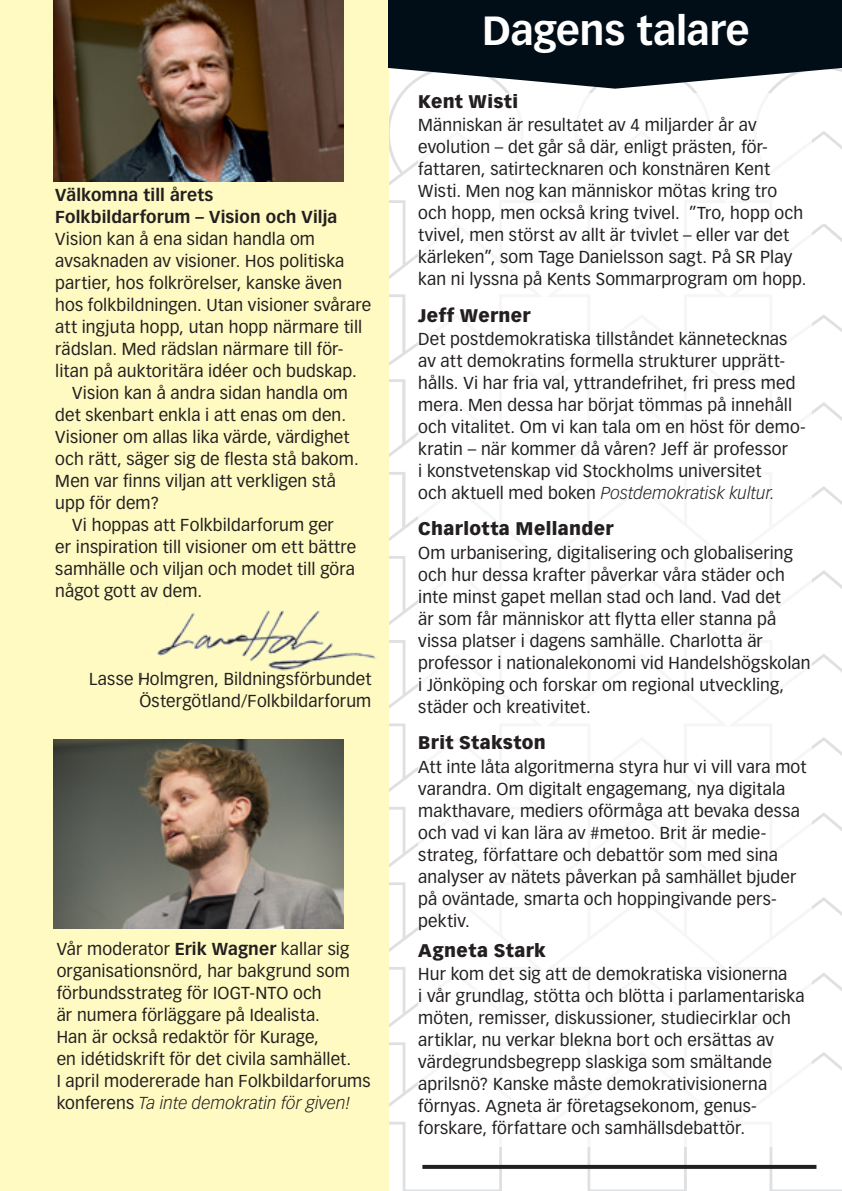
<style>
.page{position:relative;width:842px;height:1191px;background:#fff}
.page>*{position:absolute;margin:0;border:0;box-sizing:border-box;transform-origin:0 0}
.Rubrik_datum{font:700 40px "Vectora LT Pro";letter-spacing:-.01em;color:#fff}
.titel_seminarium{font:900 18px "Vectora LT Pro";letter-spacing:.02em;color:#231f20}
.text_seminarium{font:900 18px "Vectora LT Pro";letter-spacing:.025em;color:#231f20}
.text_seminarium-2{font:17px/22px "Vectora LT Pro";letter-spacing:.01em;color:#231f20}
.Brödtext_vectora{font:17px/22px "Vectora LT Pro";letter-spacing:.01em;color:#231f20}
.text_seminarium-3{font:700 17px/22px "Vectora LT Pro";letter-spacing:.01em;color:#231f20}
.s1{font-weight:700}
.s2{font-weight:300;font-style:italic}
</style>
<div class="page">
<svg style="left:388px;top:221px;width:454px;height:970px"></svg>
<div style="left:0;top:0;width:388px;height:1191px;background:#fffac1"></div>
<div style="left:388px;top:0;width:454px;height:68px;background:#010e18"></div>
<svg style="left:388px;top:68px;width:454px;height:133px"></svg>
<div style="left:418px;top:94px;width:393px;height:1053px;background:#fff"></div>
<svg style="left:422px;top:1164px;width:394px;height:4px;background:#535051"></svg>
<img style="left:54px;top:0;width:289px;height:181px">
<img style="left:54px;top:739px;width:289px;height:189px">
<img style="left:156px;top:610px;width:221px;height:61px">
<p class="text_seminarium-3" style="left:55px;top:183px;width:284px">Välkomna till årets<br>Folkbildarforum – Vision och Vilja</p>
<p class="text_seminarium-2" style="left:55px;top:228px;width:318px">Vision kan å ena sidan handla om avsaknaden av visioner. Hos politiska partier, hos folkrörelser, kanske även hos folkbildningen. Utan visioner svårare att ingjuta hopp, utan hopp närmare till rädslan. Med rädslan närmare till för&shy;litan på auktoritära idéer och budskap.</p>
<p class="text_seminarium-2" style="left:55px;top:382px;width:305px;text-indent:17px">Vision kan å andra sidan handla om det skenbart enkla i att enas om den.<br>Visioner om allas lika värde, värdighet och rätt, säger sig de flesta stå bakom.<br>Men var finns viljan att verkligen stå upp för dem?</p>
<p class="text_seminarium-2" style="left:55px;top:514px;width:302px;text-indent:17px">Vi hoppas att Folkbildarforum ger<br>er inspiration till visioner om ett bättre samhälle och viljan och modet till göra något gott av dem.</p>
<p class="text_seminarium-2" style="left:89px;top:668px;width:284px;text-align:right">Lasse Holmgren, Bildningsförbundet<br>Östergötland/Folkbildarforum</p>
<p class="Brödtext_vectora" style="left:57px;top:938px;width:315px">Vår moderator <span class="s1">Erik Wagner</span> kallar sig organisationsnörd, har bakgrund som förbundsstrateg för IOGT-NTO och<br>är numera förläggare på Idealista.<br>Han är också redaktör för Kurage,<br>en idétidskrift för det civila samhället.<br>I april modererade han Folkbildarforums konferens <span class="s2">Ta inte demokratin för given!</span></p>
<p class="Rubrik_datum" style="left:482px;top:7px;width:269px">Dagens talare</p>
<p class="titel_seminarium" style="left:418px;top:90px;width:102px">Kent Wisti</p>
<p class="text_seminarium-2" style="left:418px;top:114px;width:390px">Människan är resultatet av 4 miljarder år av evolution – det går så där, enligt prästen, för&shy;fattaren, satirtecknaren och konstnären Kent Wisti. Men nog kan människor mötas kring tro och hopp, men också kring tvivel. ”Tro, hopp och tvivel, men störst av allt är tvivlet – eller var det kärleken”, som Tage Danielsson sagt. På SR Play kan ni lyssna på Kents Sommarprogram om hopp.</p>
<p class="titel_seminarium" style="left:418px;top:304px;width:114px">Jeff Werner</p>
<p class="text_seminarium-2" style="left:418px;top:328px;width:389px">Det postdemokratiska tillståndet kännetecknas av att demokratins formella strukturer upprätt&shy;hålls. Vi har fria val, yttrandefrihet, fri press med mera. Men dessa har börjat tömmas på innehåll och vitalitet. Om vi kan tala om en höst för demo&shy;kratin – när kommer då våren? Jeff är professor<br>i konstvetenskap vid Stockholms universitet<br>och aktuell med boken <span class="s2">Postdemokratisk kultur.</span></p>
<p class="titel_seminarium" style="left:418px;top:518px;width:197px">Charlotta Mellander</p>
<p class="text_seminarium-2" style="left:418px;top:542px;width:394px">Om urbanisering, digitalisering och globalisering och hur dessa krafter påverkar våra städer och inte minst gapet mellan stad och land. Vad det<br>är som får människor att flytta eller stanna på vissa platser i dagens samhälle. Charlotta är professor i nationalekonomi vid Handelshögskolan i Jönköping och forskar om regional utveckling, städer och kreativitet.</p>
<p class="titel_seminarium" style="left:418px;top:731px;width:129px">Brit Stakston</p>
<p class="text_seminarium-2" style="left:418px;top:756px;width:390px">Att inte låta algoritmerna styra hur vi vill vara mot varandra. Om digitalt engagemang, nya digitala makthavare, mediers oförmåga att bevaka dessa och vad vi kan lära av #metoo. Brit är medie&shy;strateg, författare och debattör som med sina analyser av nätets påverkan på samhället bjuder på oväntade, smarta och hoppingivande pers&shy;pektiv.</p>
<p class="text_seminarium" style="left:418px;top:939px;width:129px">Agneta Stark</p>
<p class="text_seminarium-2" style="left:418px;top:963px;width:388px">Hur kom det sig att de demokratiska visionerna<br>i vår grundlag, stötta och blötta i parlamentariska möten, remisser, diskussioner, studiecirklar och artiklar, nu verkar blekna bort och ersättas av värdegrundsbegrepp slaskiga som smältande aprilsnö? Kanske måste demokrativisionerna förnyas. Agneta är företagsekonom, genus&shy;forskare, författare och samhällsdebattör.</p>
</div>
